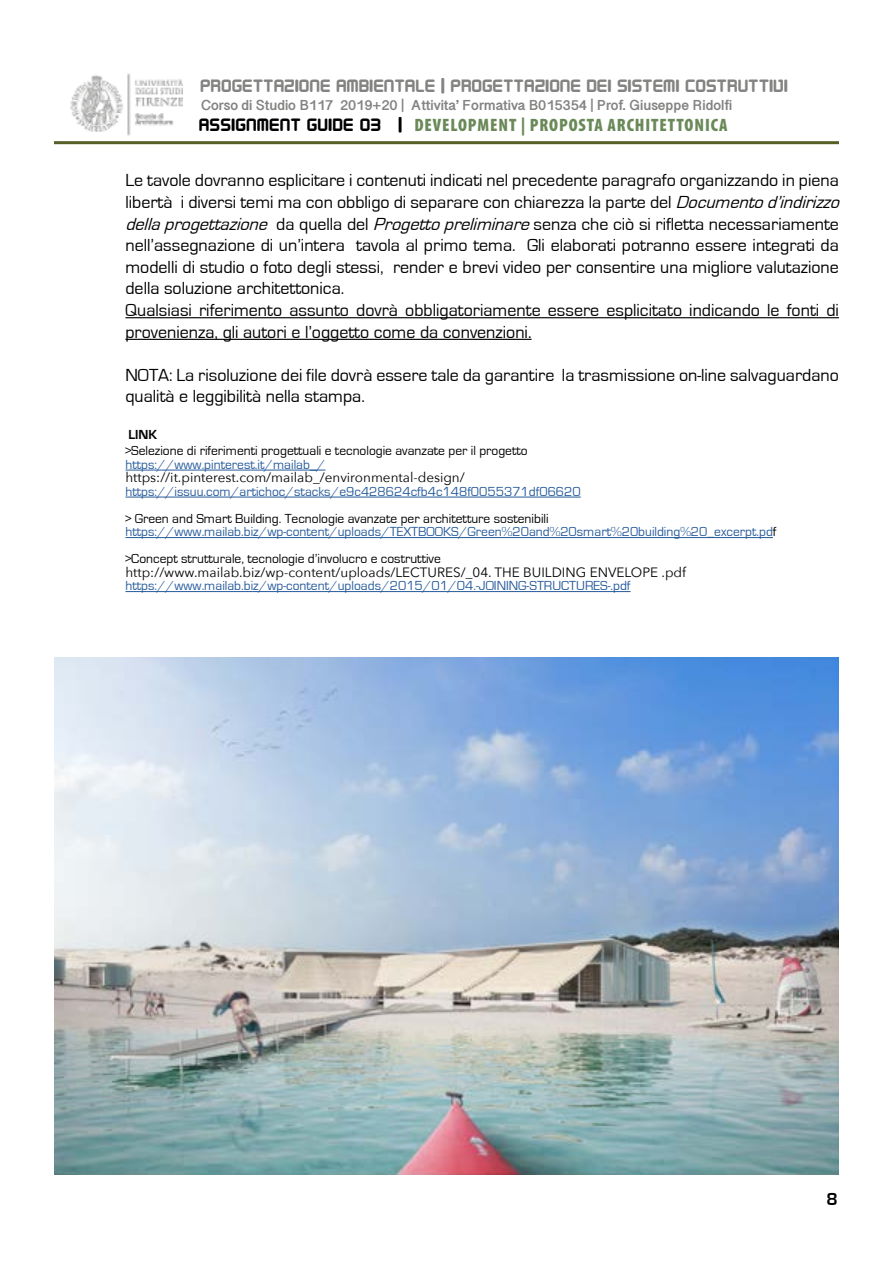
<style>
.page{position:relative;width:893px;height:1263px;background:#fff}
.page>*{position:absolute;margin:0;border:0;box-sizing:border-box;transform-origin:0 0}
.t1{font:18px/21.6px "Eurostile";color:#000}
.t2{font:18px "Designer Block";letter-spacing:.04em;color:#838382}
.t3{font:900 condensed 18px "Myriad Pro";letter-spacing:.05em;color:#6a8958}
.t4{font:700 18px "Eurostile";color:#000}
.t5{font:13.5px/13.5px "Eurostile";color:#275b9b}
.t6{font:13.5px "Avenir Next";color:#000}
.t7{font:13.5px "Eurostile";color:#000}
.t8{font:700 13.5px "Eurostile";color:#000}
.t9{font:700 12px "Gujarati Sangam MN";color:#838382}
.s1{font-family:"Designer Block";font-weight:400;font-stretch:normal;color:#000}
.s2{font-style:italic}
.s3{color:#000}
</style>
<div class="page">
<img style="left:70px;top:73px;width:112px;height:63px">
<hr style="left:54px;top:141px;width:785px;height:3px;background:#565f28">
<hr style="left:125px;top:317px;width:714px;height:1px;background:#000">
<hr style="left:125px;top:339px;width:407px;height:1px;background:#000">
<hr style="left:125px;top:470px;width:200px;height:1px;background:#275b9b">
<hr style="left:125px;top:497px;width:456px;height:1px;background:#275b9b">
<hr style="left:125px;top:537px;width:648px;height:1px;background:#275b9b">
<hr style="left:125px;top:591px;width:506px;height:1px;background:#275b9b">
<img style="left:54px;top:657px;width:785px;height:518px">
<p class="t2" style="left:201px;top:74px;width:589px">PROGETTAZIONE AMBIENTALE | PROGETTAZIONE DEI SISTEMI COSTRUTTIVI</p>
<p class="t9" style="left:201px;top:99px;width:533px">Corso di Studio B117 2019+20 | Attivita’ Formativa B015354 | Prof. Giuseppe Ridolfi</p>
<p class="t3" style="left:200px;top:115px;width:530px"><span class="s1">ASSIGNMENT GUIDE 03 |</span> DEVELOPMENT | PROPOSTA ARCHITETTONICA</p>
<p class="t1" style="left:125px;top:170px;width:720px">Le tavole dovranno esplicitare i contenuti indicati nel precedente paragrafo organizzando in piena libertà i diversi temi ma con obbligo di separare con chiarezza la parte del <span class="s2">Documentod’indirizzo dellaprogettazione</span> da quella del <span class="s2">Progettopreliminare</span>senza che ciò si rifletta necessariamente nell’assegnazione di un’intera tavola al primo tema. Gli elaborati potranno essere integrati da modelli di studio o foto degli stessi, render e brevi video per consentire una migliore valutazione della soluzione architettonica.<br>Qualsiasi riferimento assunto dovrà obbligatoriamente essere esplicitato indicando le fonti di provenienza, gli autori e l’oggetto come da convenzioni.</p>
<p class="t1" style="left:125px;top:364px;width:715px">NOTA: La risoluzione dei file dovrà essere tale da garantire la trasmissione on-line salvaguardano qualità e leggibilità nella stampa.</p>
<p class="t8" style="left:128px;top:427px;width:30px">LINK</p>
<p class="t7" style="left:125px;top:443px;width:404px">&gt;Selezione di riferimenti progettuali e tecnologie avanzate per il progetto</p>
<p class="t5" style="left:125px;top:458px;width:202px">https://www.pinterest.it/mailab_/</p>
<p class="t6" style="left:125px;top:466px;width:341px">https://it.pinterest.com/mailab_/environmental-design/</p>
<p class="t5" style="left:125px;top:485px;width:457px">https://issuu.com/artichoc/stacks/e9c428624cfb4c148f0055371df06620</p>
<p class="t5" style="left:125px;top:512px;width:653px"><span class="s3">&gt; Green and Smart Building. Tecnologie avanzate per architetture sostenibili </span>https://www.mailab.biz/wp-content/uploads/TEXTBOOKS/Green%20and%20smart%20building%20_excerpt.pd<span class="s3">f</span></p>
<p class="t7" style="left:125px;top:551px;width:317px">&gt;Concept strutturale, tecnologie d’involucro e costruttive</p>
<p class="t6" style="left:125px;top:561px;width:562px">http://www.mailab.biz/wp-content/uploads/LECTURES/_04. THE BUILDING ENVELOPE .pdf</p>
<p class="t5" style="left:125px;top:579px;width:507px">https://www.mailab.biz/wp-content/uploads/2015/01/04.-JOINING-STRUCTURES-.pdf</p>
<p class="t4" style="left:826px;top:1189px;width:13px">8</p>
</div>
